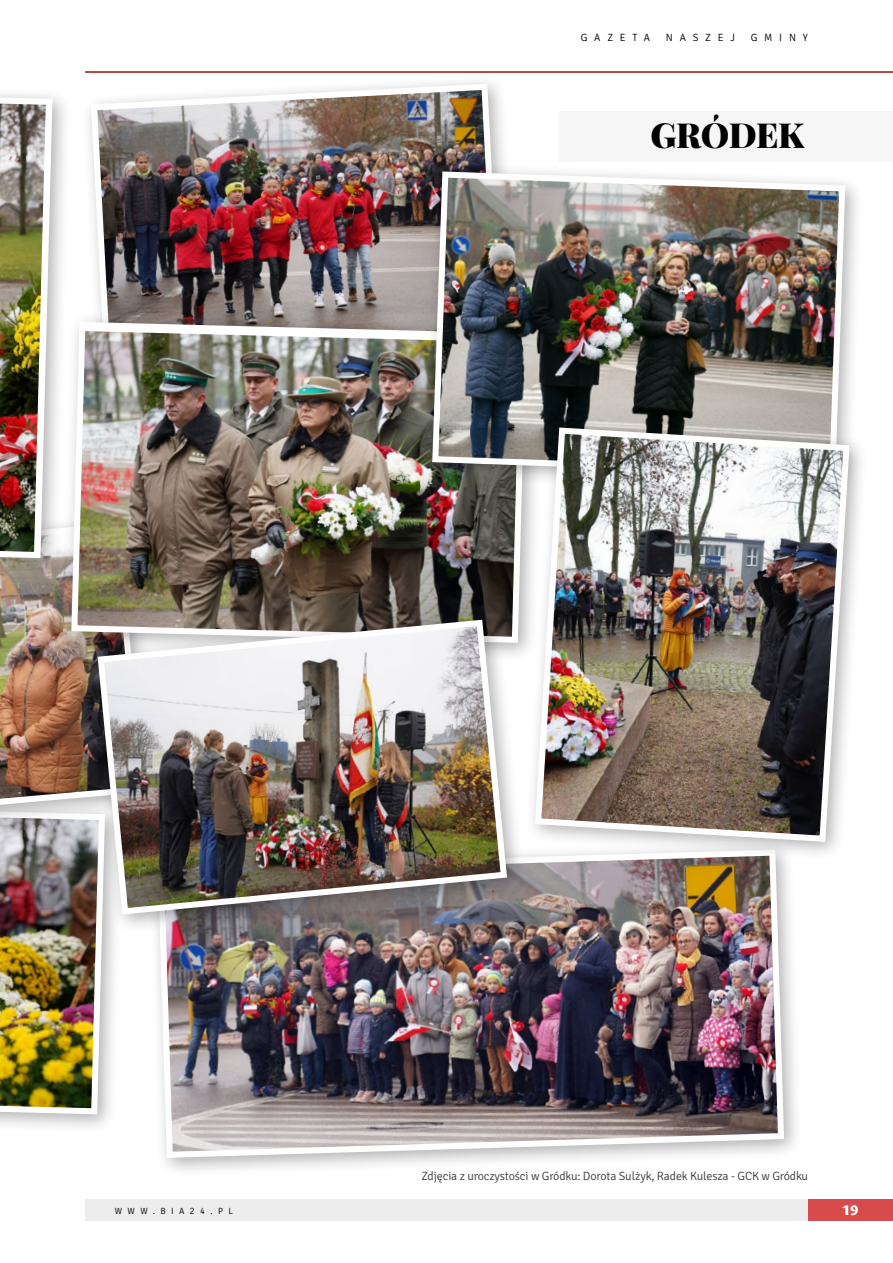
<style>
.page{position:relative;width:893px;height:1263px;background:#fff}
.page>*{position:absolute;margin:0;border:0;box-sizing:border-box;transform-origin:0 0}
.t1{font:900 34.5px "Playfair Display";letter-spacing:-.01em;color:#000}
.t2{font:800 13.5px "Costa Ptf";color:#fff}
.t3{font:300 12px "Signika";letter-spacing:-.01em;color:#3c3c3b}
.t4{font:300 10.5px "Signika";letter-spacing:.645em;color:#000}
.t5{font:300 9px "Signika";letter-spacing:.605em;color:#000}
</style>
<div class="page">
<div style="left:85px;top:1199px;width:750px;height:21px;background:#ededed"></div>
<div style="left:808px;top:1199px;width:85px;height:21px;background:#d84b4d"></div>
<hr style="left:85px;top:71px;width:808px;height:2px;background:#a11007">
<div style="left:560px;top:111px;width:333px;height:51px;background:#f6f6f6"></div>
<div style="left:0;top:792px;width:125px;height:342px;background:#000;opacity:.31"></div>
<img style="left:0;top:94px;width:125px;height:1023px">
<div style="left:81px;top:74px;width:439px;height:307px;background:#fff"></div>
<img style="left:88px;top:81px;width:416px;height:230px">
<div style="left:61px;top:311px;width:485px;height:352px;background:#000;opacity:.31"></div>
<img style="left:68px;top:319px;width:457px;height:327px">
<div style="left:147px;top:839px;width:657px;height:338px;background:#000;opacity:.31"></div>
<img style="left:155px;top:861px;width:632px;height:300px">
<div style="left:421px;top:161px;width:444px;height:335px;background:#000;opacity:.31"></div>
<img style="left:429px;top:168px;width:419px;height:311px">
<div style="left:525px;top:417px;width:344px;height:444px;background:#000;opacity:.31"></div>
<img style="left:532px;top:424px;width:321px;height:421px">
<div style="left:88px;top:610px;width:438px;height:324px;background:#000;opacity:.31"></div>
<img style="left:94px;top:616px;width:416px;height:302px">
<p class="t4" style="left:581px;top:30px;width:71px">gazeta</p>
<p class="t4" style="left:666px;top:30px;width:71px">naszej</p>
<p class="t4" style="left:751px;top:30px;width:59px">gminy</p>
<h1 class="t1" style="left:650px;top:113px;width:155px">GRÓDEK</h1>
<p class="t3" style="left:421px;top:1167px;width:388px">Zdjęcia z uroczystości w Gródku: Dorota Sulżyk, Radek Kulesza - GCK w Gródku</p>
<p class="t5" style="left:115px;top:1204px;width:120px">www.bia24.pl</p>
<p class="t2" style="left:843px;top:1202px;width:17px">19</p>
</div>
